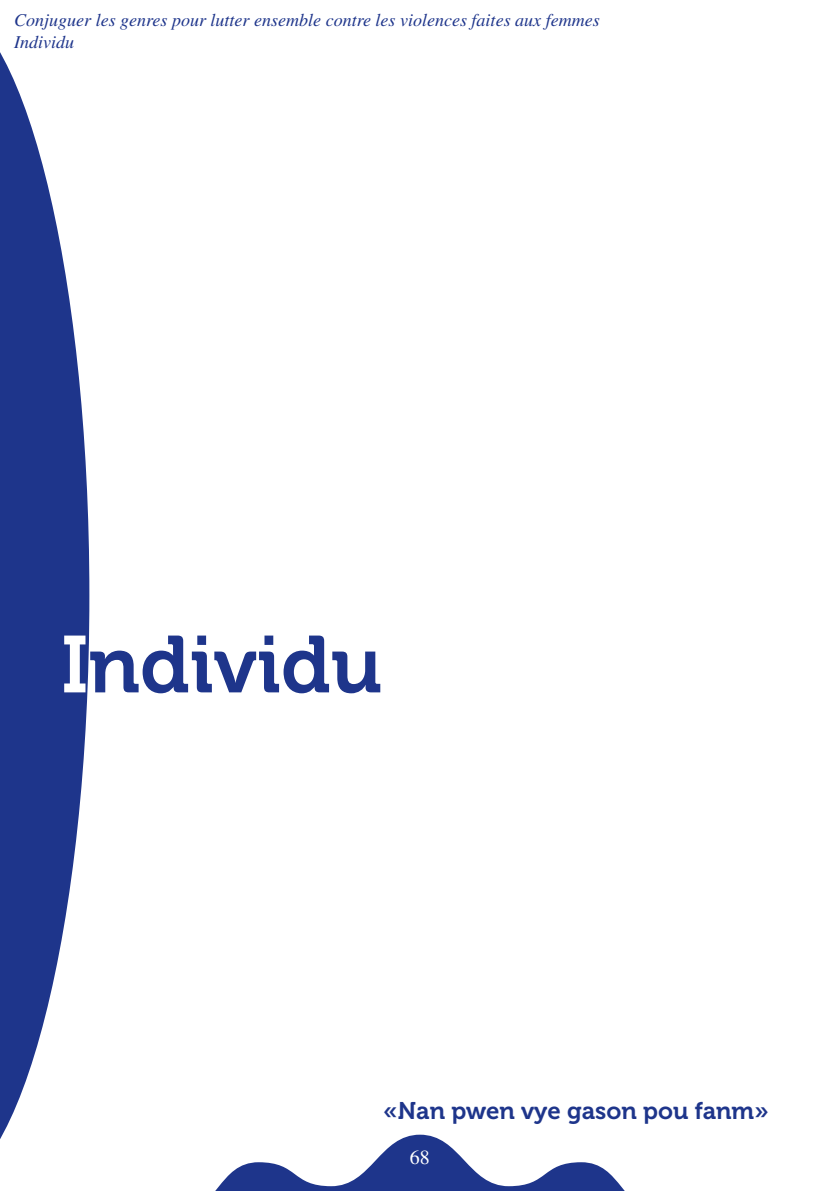
<style>
.page{position:relative;width:840px;height:1191px;background:#fff}
.page>*{position:absolute;margin:0;border:0;box-sizing:border-box;transform-origin:0 0}
.t1{font:80px "Museo 700";color:#1e358b}
.t2{font:24px "Museo 700";color:#1e358b}
.t3{font:20px "Times LT Std";color:#fff}
.t4{font:italic 18px "Times LT Std";color:#1e358b}
.s1{color:#fff}
</style>
<div class="page">
<svg style="left:215px;top:1134px;width:410px;height:57px"></svg>
<svg style="left:0;top:52px;width:89px;height:1087px;fill:#1e358b"></svg>
<p class="t4" style="left:14px;top:11px;width:586px">Conjuguer les genres pour lutter ensemble contre les violences faites aux femmes</p>
<p class="t4" style="left:14px;top:32px;width:61px">Individu</p>
<h1 class="t1" style="left:61px;top:620px;width:322px"><span class="s1">I</span>ndividu</h1>
<h2 class="t2" style="left:383px;top:1097px;width:387px">«Nan pwen vye gason pou fanm»</h2>
<p class="t3" style="left:410px;top:1145px;width:21px">68</p>
</div>
